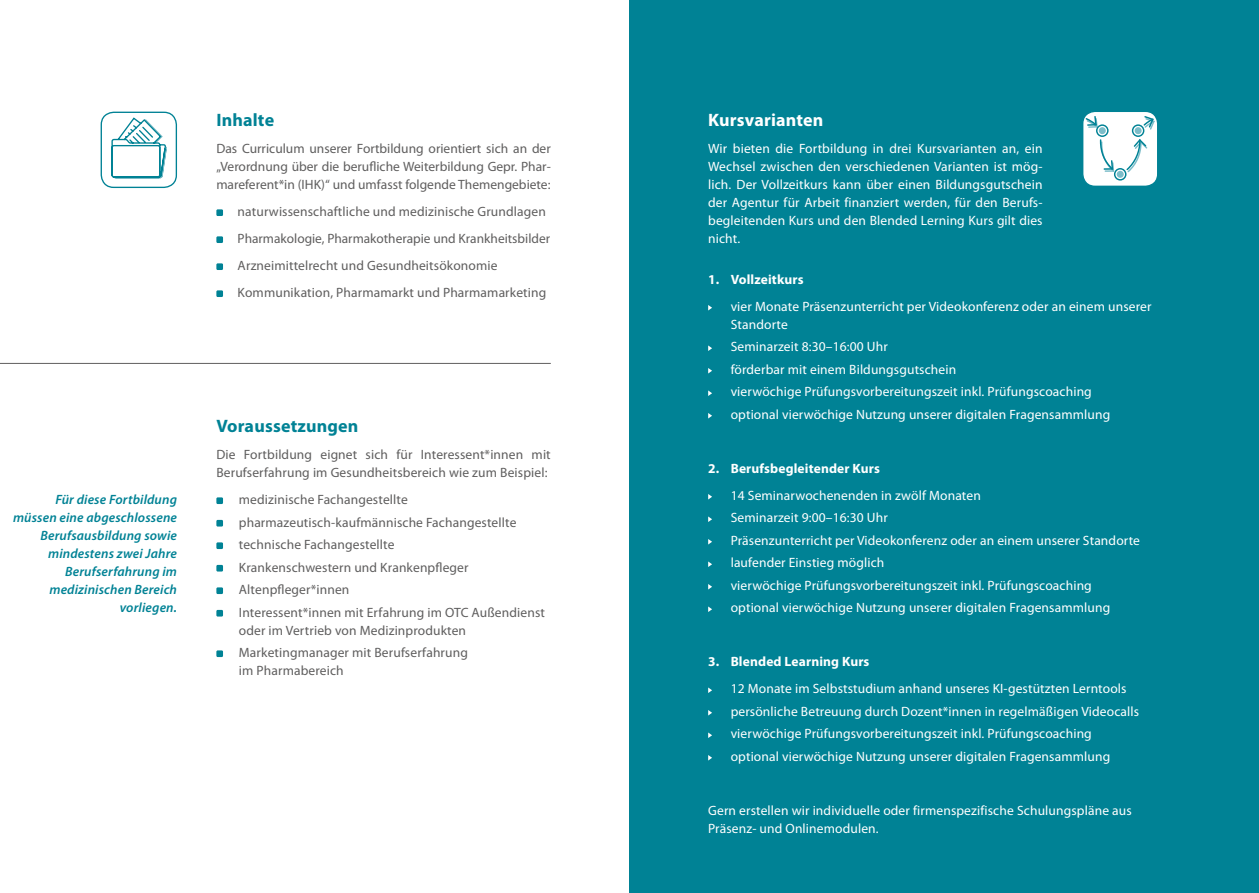
<style>
.page{position:relative;width:1259px;height:893px;background:#fff}
.page>*{position:absolute;margin:0;border:0;box-sizing:border-box;transform-origin:0 0}
.t1{font:700 18px "Myriad Pro";letter-spacing:.01em;color:#008295}
.t2{font:700 18px "Myriad Pro";letter-spacing:.01em;color:#fff}
.t3{font:13.5px/22.5px "Myriad Pro";letter-spacing:.01em;color:#fff}
.t4{font:13.5px/22.5px "Myriad Pro";letter-spacing:.01em;color:#5f5e5e}
.t5{font:italic 600 13.5px/18px "Myriad Pro";letter-spacing:.01em;color:#008295;text-align:right}
.t6{font:700 13.5px "Myriad Pro";letter-spacing:.01em;color:#fff}
</style>
<div class="page">
<hr style="left:0;top:363px;width:551px;height:1px;background:#5f5e5e">
<div style="left:216px;top:209px;width:7px;height:7px;background:#008295"></div>
<div style="left:216px;top:236px;width:7px;height:7px;background:#008295"></div>
<div style="left:216px;top:263px;width:7px;height:7px;background:#008295"></div>
<div style="left:216px;top:290px;width:7px;height:7px;background:#008295"></div>
<div style="left:216px;top:497px;width:7px;height:7px;background:#008295"></div>
<div style="left:216px;top:520px;width:7px;height:7px;background:#008295"></div>
<div style="left:216px;top:542px;width:7px;height:7px;background:#008295"></div>
<div style="left:216px;top:565px;width:7px;height:7px;background:#008295"></div>
<div style="left:216px;top:587px;width:7px;height:7px;background:#008295"></div>
<div style="left:216px;top:610px;width:7px;height:7px;background:#008295"></div>
<div style="left:216px;top:650px;width:7px;height:7px;background:#008295"></div>
<div style="left:629px;top:0;width:630px;height:893px;background:#008295"></div>
<svg style="left:708px;top:305px;width:4px;height:6px"></svg>
<svg style="left:708px;top:345px;width:4px;height:6px"></svg>
<svg style="left:708px;top:368px;width:4px;height:6px"></svg>
<svg style="left:708px;top:390px;width:4px;height:6px"></svg>
<svg style="left:708px;top:413px;width:4px;height:6px"></svg>
<svg style="left:708px;top:494px;width:4px;height:6px"></svg>
<svg style="left:708px;top:516px;width:4px;height:6px"></svg>
<svg style="left:708px;top:539px;width:4px;height:6px"></svg>
<svg style="left:708px;top:561px;width:4px;height:6px"></svg>
<svg style="left:708px;top:584px;width:4px;height:6px"></svg>
<svg style="left:708px;top:606px;width:4px;height:6px"></svg>
<svg style="left:708px;top:687px;width:4px;height:6px"></svg>
<svg style="left:708px;top:710px;width:4px;height:6px"></svg>
<svg style="left:708px;top:732px;width:4px;height:6px"></svg>
<svg style="left:708px;top:755px;width:4px;height:6px"></svg>
<div style="left:101px;top:112px;width:76px;height:76px;border:1px solid #008295;border-radius:13px"></div>
<svg style="left:111px;top:117px;width:56px;height:62px"></svg>
<svg style="left:1083px;top:112px;width:74px;height:74px"></svg>
<h1 class="t1" style="left:216px;top:110px;width:59px">Inhalte</h1>
<p class="t4" style="left:216px;top:140px;width:336px;line-height:18px;text-align:justify">Das Curriculum unserer Fortbildung orientiert sich an der „Verordnung über die berufliche Weiterbildung Gepr. Phar&shy;mareferent*in (IHK)“ und umfasst folgende Themengebiete:</p>
<p class="t4" style="left:238px;top:198px;width:314px;line-height:27px">naturwissenschaftliche und medizinische Grundlagen Pharmakologie, Pharmakotherapie und Krankheitsbilder Arzneimittelrecht und Gesundheitsökonomie Kommunikation, Pharmamarkt und Pharmamarketing</p>
<p class="t5" style="left:13px;top:491px;width:165px">Für diese Fortbildung müssen eine abgeschlossene<br>Berufsausbildung sowie mindestens zwei Jahre<br>Berufserfahrung im medizinischen Bereich vorliegen.</p>
<h1 class="t1" style="left:216px;top:416px;width:144px">Voraussetzungen</h1>
<p class="t4" style="left:216px;top:446px;width:336px;line-height:18px">Die Fortbildung eignet sich für Interessent*innen mit<br>Berufserfahrung im Gesundheitsbereich wie zum Beispiel:</p>
<p class="t4" style="left:239px;top:488px;width:308px">medizinische Fachangestellte pharmazeutisch-kaufmännische Fachangestellte technische Fachangestellte<br>Krankenschwestern und Krankenpfleger Altenpfleger*innen<br>Interessent*innen mit Erfahrung im OTC Außendienst</p>
<p class="t4" style="left:239px;top:619px;width:230px">oder im Vertrieb von Medizinprodukten<br>Marketingmanager mit Berufserfahrung</p>
<p class="t4" style="left:239px;top:659px;width:106px">im Pharmabereich</p>
<h1 class="t2" style="left:708px;top:110px;width:117px">Kursvarianten</h1>
<p class="t3" style="left:708px;top:140px;width:336px;line-height:18px;text-align:justify">Wir bieten die Fortbildung in drei Kursvarianten an, ein Wechsel zwischen den verschiedenen Varianten ist mög&shy;lich. Der Vollzeitkurs kann über einen Bildungsgutschein der Agentur für Arbeit finanziert werden, für den Berufs&shy;begleitenden Kurs und den Blended Lerning Kurs gilt dies nicht.</p>
<p class="t6" style="left:708px;top:271px;width:97px">1. Vollzeitkurs</p>
<p class="t3" style="left:730px;top:297px;width:422px;line-height:18px">vier Monate Präsenzunterricht per Videokonferenz oder an einem unserer<br>Standorte</p>
<p class="t3" style="left:730px;top:335px;width:381px">Seminarzeit 8:30–16:00 Uhr<br>förderbar mit einem Bildungsgutschein<br>vierwöchige Prüfungsvorbereitungszeit inkl. Prüfungscoaching optional vierwöchige Nutzung unserer digitalen Fragensammlung</p>
<p class="t6" style="left:708px;top:460px;width:173px">2. Berufsbegleitender Kurs</p>
<p class="t3" style="left:730px;top:484px;width:411px">14 Seminarwochenenden in zwölf Monaten<br>Seminarzeit 9:00–16:30 Uhr<br>Präsenzunterricht per Videokonferenz oder an einem unserer Standorte laufender Einstieg möglich<br>vierwöchige Prüfungsvorbereitungszeit inkl. Prüfungscoaching optional vierwöchige Nutzung unserer digitalen Fragensammlung</p>
<p class="t6" style="left:708px;top:654px;width:163px">3. Blended Learning Kurs</p>
<p class="t3" style="left:730px;top:677px;width:410px">12 Monate im Selbststudium anhand unseres KI-gestützten Lerntools persönliche Betreuung durch Dozent*innen in regelmäßigen Videocalls vierwöchige Prüfungsvorbereitungszeit inkl. Prüfungscoaching optional vierwöchige Nutzung unserer digitalen Fragensammlung</p>
<p class="t3" style="left:708px;top:801px;width:425px;line-height:18px">Gern erstellen wir individuelle oder firmenspezifische Schulungspläne aus<br>Präsenz- und Onlinemodulen.</p>
</div>
